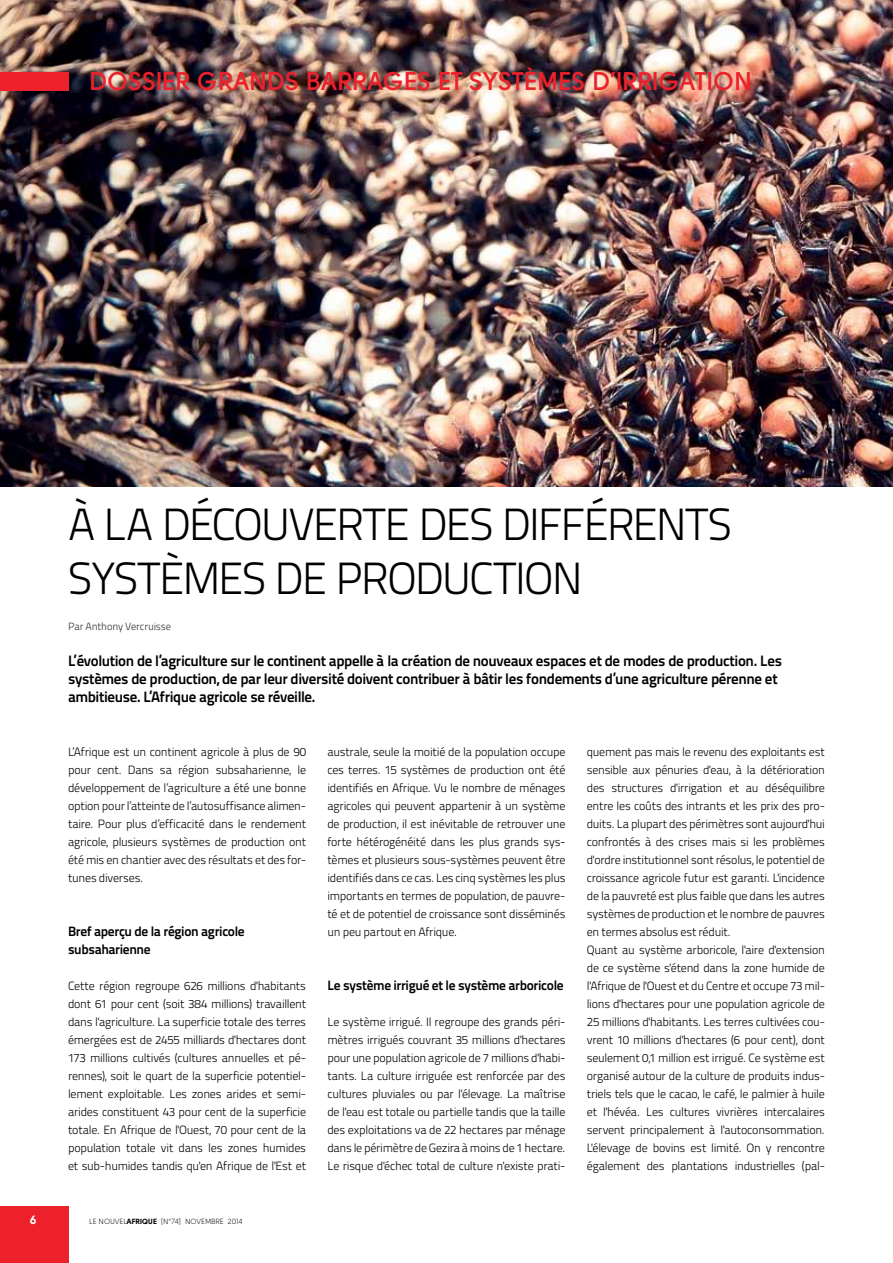
<style>
.page{position:relative;width:893px;height:1263px;background:#fff}
.page>*{position:absolute;margin:0;border:0;box-sizing:border-box;transform-origin:0 0}
.t1{font:45px/54px "Titillium Text 22 L 250 wt";letter-spacing:-.04em;color:#000}
.t2{font:700 25.5px "Solomon";color:#ed212b}
.t3{font:15px/18px "Titillium Text 22 L 800 wt";letter-spacing:-.025em;color:#000}
.t4{font:13.5px/18px "Titillium Text 22 L 800 wt";letter-spacing:-.025em;color:#000}
.t5{font:12px/18px "Titillium Text 22 L 250 wt";letter-spacing:-.02em;color:#000;text-align:justify}
.t6{font:900 12px "Solomon";color:#fff}
.t7{font:10.5px "Titillium Text 22 L 250 wt";color:#2c2d2e}
.t8{font:7.5px "Solomon";color:#000}
.s1{font-weight:900}
</style>
<div class="page">
<img style="left:0;top:0;width:893px;height:486px">
<div style="left:0;top:1206px;width:68px;height:57px;background:#ed212b"></div>
<div style="left:0;top:72px;width:68px;height:18px;background:#ed212b"></div>
<h2 class="t2" style="left:89px;top:66px;width:665px">DOSSIER GRANDS BARRAG ES ET SYSTÈMES D’IRRIGATION</h2>
<h1 class="t1" style="left:68px;top:495px;width:665px">À la découverte des différents systèmes de production</h1>
<p class="t7" style="left:68px;top:619px;width:105px">Par Anthony Vercruisse</p>
<p class="t3" style="left:68px;top:651px;width:715px">L’évolution de l’agriculture sur le continent appelle à la création de nouveaux espaces et de modes de production. Les systèmes de production, de par leur diversité doivent contribuer à bâtir les fondements d’une agriculture pérenne et ambitieuse. L’Afrique agricole se réveille.</p>
<p class="t5" style="left:68px;top:742px;width:240px">L’Afrique est un continent agricole à plus de 90 pour cent. Dans sa région subsaharienne, le développement de l’agriculture a été une bonne option pour l’atteinte de l’autosuffisance alimen&shy;taire. Pour plus d’efficacité dans le rendement agricole, plusieurs systèmes de production ont été mis en chantier avec des résultats et des for&shy;tunes diverses.</p>
<p class="t4" style="left:68px;top:921px;width:178px">Bref aperçu de la région agricole subsaharienne</p>
<p class="t5" style="left:68px;top:976px;width:240px">Cette région regroupe 626 millions d'habitants dont 61 pour cent (soit 384 millions) travaillent dans l'agriculture. La superficie totale des terres émergées est de 2455 milliards d'hectares dont 173 millions cultivés (cultures annuelles et pé&shy;rennes), soit le quart de la superficie potentiel&shy;lement exploitable. Les zones arides et semi&shy;arides constituent 43 pour cent de la superficie totale. En Afrique de l'Ouest, 70 pour cent de la population totale vit dans les zones humides et sub-humides tandis qu'en Afrique de l'Est et</p>
<p class="t6" style="left:30px;top:1213px;width:9px">6</p>
<p class="t8" style="left:89px;top:1217px;width:155px">LE NOUVEL<span class="s1">AFRIQUE</span> [N °74] NOVEMBRE 2014</p>
<p class="t5" style="left:327px;top:742px;width:240px">australe, seule la moitié de la population occupe ces terres. 15 systèmes de production ont été identifiés en Afrique. Vu le nombre de ménages agricoles qui peuvent appartenir à un système de production, il est inévitable de retrouver une forte hétérogénéité dans les plus grands sys&shy;tèmes et plusieurs sous-systèmes peuvent être identifiés dans ce cas. Les cinq systèmes les plus importants en termes de population, de pauvre&shy;té et de potentiel de croissance sont disséminés un peu partout en Afrique.</p>
<p class="t4" style="left:327px;top:975px;width:238px">Le système irrigué et le système arboricole</p>
<p class="t5" style="left:327px;top:1012px;width:240px">Le système irrigué. I l regroupe des grands péri&shy;mètres irrigués couvrant 35 millions d'hectares pour une population agricole de 7 millions d'habi&shy;tants. La culture irriguée est renforcée par des cultures pluviales ou par l'élevage. La maîtrise de l'eau est totale ou partielle tandis que la taille des exploitations va de 22 hectares par ménage dans le périmètre de Gezira à moins de 1 hectare.<br>Le risque d'échec total de culture n'existe prati-</p>
<p class="t5" style="left:587px;top:742px;width:240px;text-align:left">quement pas mais le revenu des exploitants est sensible aux pénuries d'eau, à la détérioration des structures d'irrigation et au déséquilibre entre les coûts des intrants et les prix des pro&shy;duits. La plupart des périmètres sont aujourd'hui confrontés à des crises mais si les problèmes d'ordre institutionnel sont résolus, le potentiel de croissance agricole futur est garanti. L'incidence de la pauvreté est plus faible que dans les autres systèmes de production et le nombre de pauvres en termes absolus est réduit.<br>Quant au système arboricole, l'aire d'extension de ce système s'étend dans la zone humide de l'Afrique de l'Ouest et du Centre et occupe 73 mil&shy;lions d'hectares pour une population agricole de 25 millions d'habitants. Les terres cultivées cou&shy;vrent 10 millions d'hectares (6 pour cent), dont seulement 0,1 million est irrigué. Ce système est organisé autour de la culture de produits indus&shy;triels tels que le cacao, le café, le palmier à huile et l'hévéa. Les cultures vivrières intercalaires servent principalement à l'autoconsommation.<br>L'élevage de bovins est limité. On y rencontre également des plantations industrielles (pal-</p>
</div>
